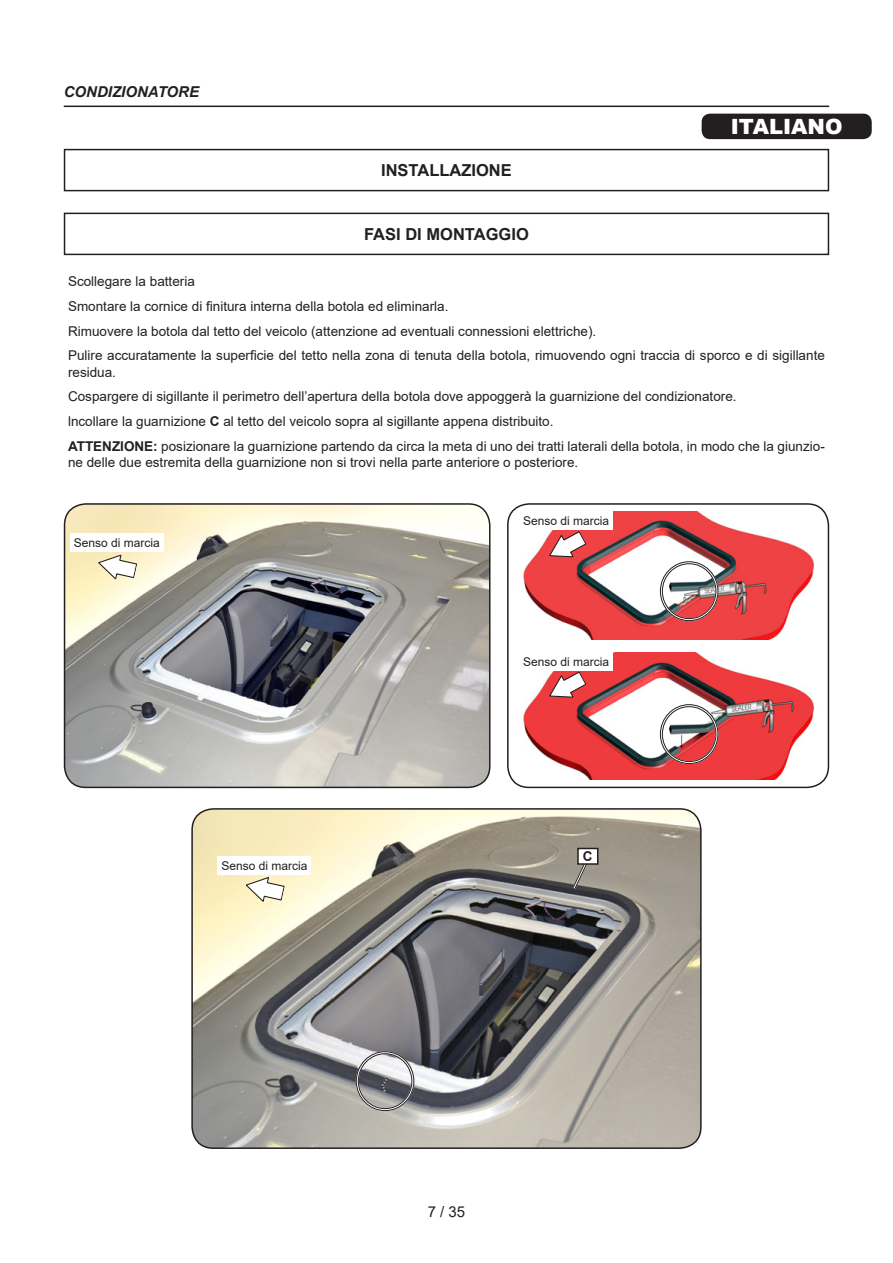
<style>
.page{position:relative;width:893px;height:1263px;background:#fff}
.page>*{position:absolute;margin:0;border:0;box-sizing:border-box;transform-origin:0 0}
.t1{font:900 21px "Arial";color:#fff}
.t2{font:700 16.5px "Arial";color:#231f20}
.t3{font:italic 700 15px "Arial";color:#231f20}
.t4{font:15px "Arial";color:#231f20}
.t5{font:13.5px/16.2px "Arial";color:#231f20}
.t6{font:700 13.5px "Arial";color:#231f20}
.t7{font:12px "Arial";color:#231f20}
.s1{font-weight:700}
</style>
<div class="page">
<hr style="left:64px;top:106px;width:765px;height:1px;background:#231f20">
<div style="left:702px;top:114px;width:170px;height:25px;background:#231f20;border-radius:9px"></div>
<div style="left:64px;top:149px;width:765px;height:42px;border:2px solid #231f20"></div>
<div style="left:64px;top:213px;width:765px;height:42px;border:2px solid #231f20"></div>
<img style="left:65px;top:504px;width:425px;height:283px">
<div style="left:64px;top:503px;width:426px;height:285px;border:2px solid #231f20;border-radius:21px"></div>
<div style="left:70px;top:534px;width:94px;height:18px;background:#fff"></div>
<svg style="left:95px;top:552px;width:43px;height:31px"></svg>
<img style="left:523px;top:652px;width:291px;height:128px">
<img style="left:523px;top:512px;width:291px;height:127px">
<div style="left:660px;top:561px;width:58px;height:60px;border:3px solid #fff;border-radius:50%"></div>
<div style="left:660px;top:561px;width:58px;height:60px;border:1px solid #231f20;border-radius:50%"></div>
<div style="left:662px;top:563px;width:54px;height:56px;border:1px solid #231f20;border-radius:50%"></div>
<div style="left:660px;top:704px;width:58px;height:60px;border:3px solid #fff;border-radius:50%"></div>
<div style="left:660px;top:704px;width:58px;height:60px;border:1px solid #231f20;border-radius:50%"></div>
<div style="left:662px;top:706px;width:54px;height:56px;border:1px solid #231f20;border-radius:50%"></div>
<div style="left:507px;top:503px;width:322px;height:285px;border:2px solid #231f20;border-radius:21px"></div>
<div style="left:519px;top:512px;width:94px;height:18px;background:#fff"></div>
<svg style="left:543px;top:530px;width:46px;height:37px"></svg>
<div style="left:519px;top:652px;width:94px;height:18px;background:#fff"></div>
<svg style="left:543px;top:670px;width:46px;height:37px"></svg>
<img style="left:194px;top:811px;width:505px;height:337px">
<div style="left:191px;top:808px;width:511px;height:341px;border:2px solid #231f20;border-radius:21px"></div>
<svg style="left:570px;top:856px;width:21px;height:36px"></svg>
<div style="left:578px;top:848px;width:20px;height:16px;background:#fff"></div>
<div style="left:577px;top:848px;width:21px;height:17px;border:2px solid #231f20"></div>
<div style="left:356px;top:1051px;width:58px;height:60px;border:3px solid #fff;border-radius:50%"></div>
<div style="left:356px;top:1051px;width:58px;height:60px;border:1px solid #231f20;border-radius:50%"></div>
<div style="left:358px;top:1053px;width:54px;height:56px;border:1px solid #231f20;border-radius:50%"></div>
<div style="left:218px;top:856px;width:93px;height:18px;background:#fff"></div>
<svg style="left:243px;top:874px;width:43px;height:32px"></svg>
<p class="t3" style="left:64px;top:82px;width:137px">CONDIZIONATORE</p>
<p class="t2" style="left:381px;top:159px;width:132px">INSTALLAZIONE</p>
<p class="t2" style="left:364px;top:222px;width:166px">FASI DI MONTAGGIO</p>
<h1 class="t1" style="left:731px;top:111px;width:113px">ITALIANO</h1>
<p class="t5" style="left:68px;top:273px;width:128px">Scollegare la batteria</p>
<p class="t5" style="left:68px;top:298px;width:382px">Smontare la cornice di finitura interna della botola ed eliminarla.</p>
<p class="t5" style="left:68px;top:323px;width:530px">Rimuovere la botola dal tetto del veicolo (attenzione ad eventuali connessioni elettriche).</p>
<p class="t5" style="left:68px;top:347px;width:758px">Pulire accuratamente la superficie del tetto nella zona di tenuta della botola, rimuovendo ogni traccia di sporco e di sigillante residua.</p>
<p class="t5" style="left:68px;top:388px;width:670px">Cospargere di sigillante il perimetro dell’apertura della botola dove appoggerà la guarnizione del condizionatore.</p>
<p class="t5" style="left:68px;top:413px;width:487px">lncollare la guarnizione <span class="s1">C</span> al tetto del veicolo sopra al sigillante appena distribuito.</p>
<p class="t5" style="left:68px;top:438px;width:758px"><span class="s1">ATTENZIONE:</span> posizionare la guarnizione partendo da circa la meta di uno dei tratti laterali della botola, in modo che la giunzio&shy;ne delle due estremita della guarnizione non si trovi nella parte anteriore o posteriore.</p>
<p class="t7" style="left:74px;top:535px;width:88px">Senso di marcia</p>
<p class="t7" style="left:221px;top:857px;width:88px">Senso di marcia</p>
<p class="t7" style="left:523px;top:513px;width:88px">Senso di marcia</p>
<p class="t7" style="left:523px;top:653px;width:88px">Senso di marcia</p>
<p class="t6" style="left:583px;top:847px;width:11px">C</p>
<p class="t4" style="left:428px;top:1201px;width:39px">7 / 35</p>
</div>
